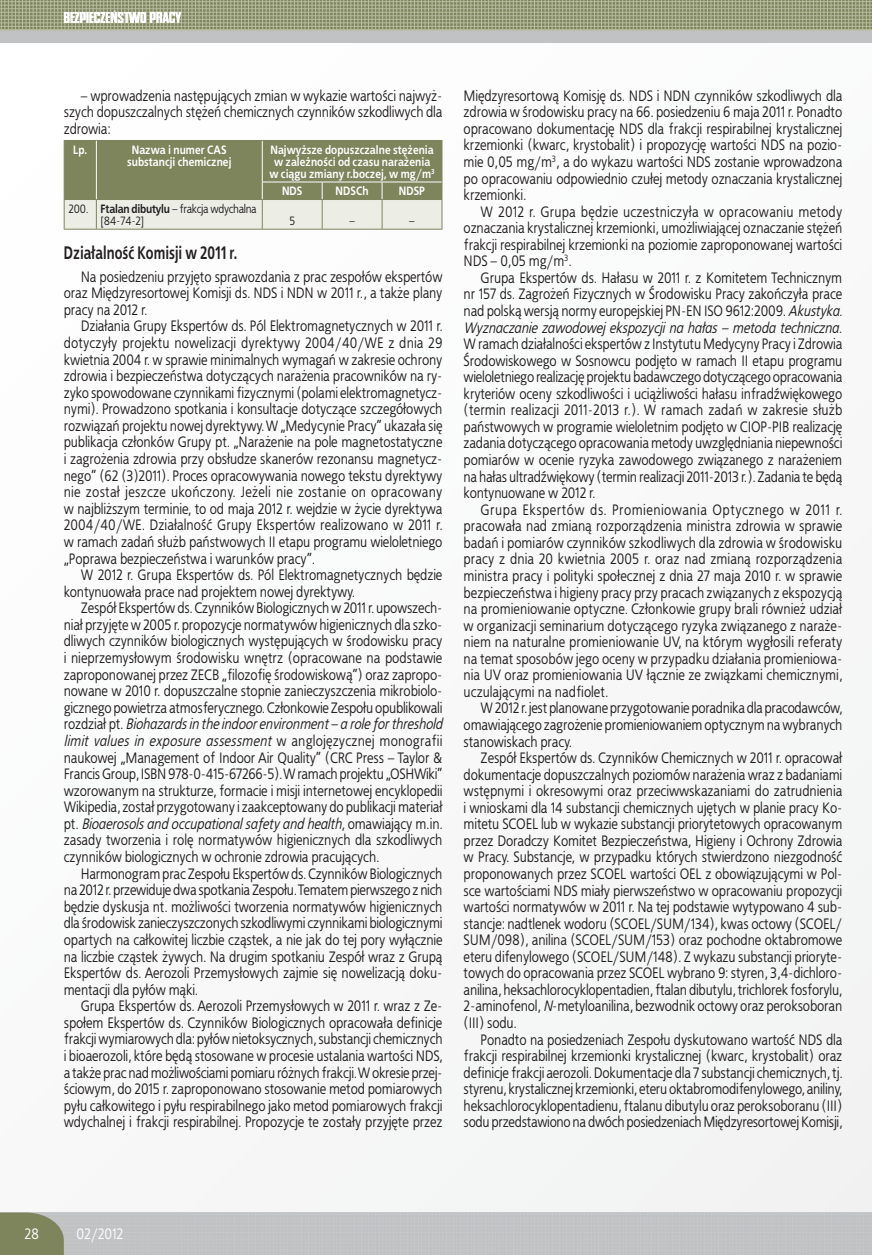
<style>
.page{position:relative;width:872px;height:1255px;background:#fff}
.page>*{position:absolute;margin:0;border:0;box-sizing:border-box;transform-origin:0 0}
.t1{font:700 18px "EFN Bureau";color:#231f20;scale:.85 1}
.t2{font:15px/16.5px "EFN Bureau";color:#231f20;text-align:justify}
.t3{font:15px "EFN Bureau";color:#fff}
.t4{font:700 12px/12px "EFN Bureau";color:#fff;text-align:center}
.t5{font:12px/12px "EFN Bureau";letter-spacing:-.02em;color:#231f20}
.s1{font-weight:700}
.s2{font-style:italic}
</style>
<div class="page">
<div style="left:0;top:0;width:872px;height:1254px;background:#f9f9fa"></div>
<div style="left:0;top:0;width:872px;height:43px;background:#c0c2c4"></div>
<hr style="left:0;top:30px;width:872px;height:1px;background:#b9bda2">
<svg style="left:0;top:1212px;width:64px;height:42px;background:#848a65"></svg>
<svg style="left:0;top:0;width:872px;height:30px;background:#9ea382"></svg>
<svg style="left:64px;top:140px;width:378px;height:89px;background:#a2a688"></svg>
<hr style="left:64px;top:229px;width:378px;height:1px;background:#7e845b">
<p class="t2" style="left:64px;top:88px;width:380px;text-indent:17px">– wprowadzenia nastêpuj¹cych zmian w wykazie wartości najwy¿- szych dopuszczalnych stê¿eñ chemic znych czynników szkodliwych dla zdrowia:</p>
<p class="t4" style="left:73px;top:144px;width:16px">Lp.</p>
<p class="t4" style="left:127px;top:144px;width:106px">Nazwa i numer CAS substancji chemicznej</p>
<p class="t4" style="left:269px;top:144px;width:167px">Najwy¿sze dopuszczalne stê¿enia w zale¿ności od czasu nara¿enia w ci¹gu zmiany r.boczej, w mg/m<sup>3</sup></p>
<p class="t4" style="left:282px;top:185px;width:22px">NDS</p>
<p class="t4" style="left:335px;top:185px;width:35px">NDSCh</p>
<p class="t4" style="left:399px;top:185px;width:28px">NDSP</p>
<p class="t5" style="left:101px;top:203px;width:157px;text-indent:-32px">200. <span class="s1">Ftalan dibutylu</span> – frakcja wdychalna [84-74-2]</p>
<p class="t5" style="left:289px;top:215px;width:7px">5</p>
<p class="t5" style="left:349px;top:215px;width:7px">–</p>
<p class="t5" style="left:409px;top:215px;width:7px">–</p>
<p class="t1" style="left:64px;top:241px;width:206px">Dzia³alnośæ Komisji w 2011 r.</p>
<p class="t2" style="left:64px;top:268px;width:380px;text-indent:17px">Na posiedzeniu przyjêto sprawozdania z prac zespo³ów ekspertów oraz Miêdzyresortowej Komisji ds. NDS i NDN w 2011 r., a tak¿e plany pracy na 2012 r.</p>
<p class="t2" style="left:64px;top:318px;width:380px;text-indent:17px">Dzia³ania Grupy Ekspertów ds. Pól Elektromagnetycznych w 2011 r. dotyczy³y projektu nowelizacji dyrektywy 2004/40/WE z dnia 29 kwietnia 2004 r. w sprawie minimalnych wymagañ w zakresie ochrony zdrowia i bezpieczeñstwa dotycz¹cych nara¿enia pracowników na ry&shy;zyko spowodowane czynnikami fizycznymi (polami elektromagnetycz&shy;nymi). Prowadzono spotkania i konsultacje dotycz¹ce szczegó³owych rozwi¹zañ projektu nowej dyrektywy. W „Medycynie Pracy” ukaza³a siê publikacja cz³onków Grupy pt. „Nara¿enie na pole magnetostatyczne i zagro¿enia zdrowia przy obs³udze skanerów rezonansu magnetycz&shy;nego” (62 (3)2011). Proces opracowywania nowego tekstu dyrektywy nie zosta³ jeszcze ukoñczony. Je¿eli nie zostanie on opracowany w najbli¿szym terminie, to od maja 2012 r. wejdzie w ¿ycie dyrektywa 2004/40/WE. Dzia³alnośæ Grupy Ekspertów realizowano w 2011 r. w ramach zadañ s³u¿b pañstwowych II etapu programu wieloletniego „Poprawa bezpieczeñstwa i warunków pracy”.</p>
<p class="t2" style="left:64px;top:567px;width:380px;text-indent:17px">W 2012 r. Grupa Ekspertów ds. Pól Elektromagnetycznych bêdzie kontynuowa³a prace nad projektem nowej dyrektywy.</p>
<p class="t2" style="left:64px;top:600px;width:380px;text-indent:17px">Zespó³ Ekspertów ds. Czynników Biologicznych w 2011 r. upowszech&shy;nia³ przyjête w 2005 r. propozycje normatywów higienicznych dla szko&shy;dliwych czynników biologicznych wystêpuj¹cych w środowisku pracy i nieprzemys³owym środowisku wnêtrz (opracowane na podstawie zaproponowanej przez ZECB „filozofiê środowiskow¹”) oraz zapropo&shy;nowane w 2010 r. dopuszczalne stopnie zanieczyszczenia mikrobiolo&shy;gicznego powietrza atmosferycznego. Cz³onkowie Zespo³u opublikowali rozdzia³ pt. <span class="s2">Biohazards in the indoor environment – a role for threshold limit values in exposure assessment</span> w anglojêzycznej monografii naukowej „Management of Indoor Air Quality” (CRC Press – Taylor &amp; Francis Group, ISBN 978-0-415-67266-5). W ramach projektu „OSHWiki” wzorowanym na strukturze, formacie i misji internetowej encyklopedii Wikipedia, zosta³ przygotowany i zaakceptowany do publikacji materia³ pt. <span class="s2">Bioaerosols and occupational safety and health</span>, omawiaj¹cy m.in. zasady tworzenia i rolê normatywów higienicznych dla szkodliwych czynników biologicznych w ochronie zdrowia pracuj¹cych.</p>
<p class="t2" style="left:64px;top:865px;width:380px;text-indent:17px">Harmonogram prac Zespo³u Ekspertów ds. Czynników Biologicznych na 2012 r. przewiduje dwa spotkania Zespo³u. Tematem pierwszego z nich bêdzie dyskusja nt. mo¿liwości tworzenia normatywów higienicznych dla środowisk zanieczyszczonych szkodliwymi czynnikami biologicznymi opartych na ca³kowitej liczbie cz¹stek, a nie jak do tej pory wy³¹cznie na liczbie cz¹stek ¿ywych. Na drugim spotkaniu Zespó³ wraz z Grup¹<br>Ekspertów ds. Aerozoli Przemys³owych zajmie siê nowelizacj¹ doku&shy;mentacji dla py³ów m¹ki.</p>
<p class="t2" style="left:64px;top:998px;width:380px;text-indent:17px">Grupa Ekspertów ds. Aerozoli Przemys³owych w 2011 r. wraz z Ze&shy;spo³em Ekspertów ds. Czynników Biologicznych opracowa³a definicje frakcji wymiarowych dla: py³ów nietoksycznych, substancji chemicznych i bioaerozoli, które bêd¹ stosowane w procesie ustalania wartości NDS, a tak¿e prac nad mo¿liwościami pomiaru ró¿nych frakcji. W okresie przej&shy;ściowym, do 2015 r. zaproponowano stosowanie metod pomiarowych py³u ca³kowitego i py³u respirabilnego jako metod pomiarowych frakcji wdychalnej i frakcji respirabilnej. Propozycje te zosta³y przyjête przez</p>
<p class="t2" style="left:463px;top:88px;width:380px">Miêdzyresortow¹ Komisjê ds. NDS i NDN czynników szkodliwych dla zdrowia w środowisku pracy na 66. posiedzeniu 6 maja 2011 r. Ponadto opracowano dokumentacjê NDS dla frakcji respirabilnej krystalicznej krzemionki (kwarc, krystobalit) i propozycjê wartości NDS na pozio&shy;mie 0,05 mg/m<sup>3</sup>, a do wykazu wartości NDS zostanie wprowadzona po opracowaniu odpowiednio czu³ej metody oznaczania krystalicznej krzemionki.</p>
<p class="t2" style="left:463px;top:203px;width:380px;text-indent:17px">W 2012 r. Grupa bêdzie uczestniczy³a w opracowaniu metody oznaczania krystalicznej krzemionki, umo¿liwiaj¹cej oznaczanie stê¿eñ frakcji respirabilnej krzemionki na poziomie zaproponowanej wartości NDS – 0,05 mg/m<sup>3</sup>.</p>
<p class="t2" style="left:463px;top:270px;width:380px;text-indent:17px">Grupa Ekspertów ds. Ha³asu w 2011 r. z Komitetem Technicznym nr 157 ds. Zagro¿eñ Fizycznych w Środowisku Pracy zakoñczy³a prace nad polsk¹ wersj¹ normy europejskiej PN-EN ISO 9612:2009. <span class="s2">Akustyka.<br>Wyznaczanie zawodowej ekspozycji na ha³as – metoda techniczna.</span></p>
<p class="t2" style="left:463px;top:336px;width:380px">W ramach dzia³alności ekspertów z Instytutu Medycyny Pracy i Zdrowia Środowiskowego w Sosnowcu podjêto w ramach II etapu programu wieloletniego realizacjê projektu badawczego dotycz¹cego opracowania kryteriów oceny szkodliwości i uci¹¿liwości ha³asu infradźwiêkowego (termin realizacji 2011-2013 r.). W ramach zadañ w zakresie s³u¿b pañstwowych w programie wieloletnim podjêto w CIOP-PIB realizacjê zadania dotycz¹cego opracowania metody uwzglêdniania niepewności pomiarów w ocenie ryzyka zawodowego zwi¹zanego z nara¿eniem na ha³as ultradźwiêkowy (termin realizacji 2011-2013 r.). Zadania te bêd¹ kontynuowane w 2012 r.</p>
<p class="t2" style="left:463px;top:501px;width:380px;text-indent:17px">Grupa Ekspertów ds. Promieniowania Optycznego w 2011 r. pracowa³a nad zmian¹ rozporz¹dzenia ministra zdrowia w sprawie badañ i pomiarów czynników szkodliwych dla zdrowia w środowisku pracy z dnia 20 kwietnia 2005 r. oraz nad zmian¹ rozporz¹dzenia ministra pracy i polityki spo³ecznej z dnia 27 maja 2010 r. w sprawie bezpieczeñstwa i higieny pracy przy pracach zwi¹zanych z ekspozycj¹ na promieniowanie optyczne. Cz³onkowie grupy brali równie¿ udzia³ w organizacji seminarium dotycz¹cego ryzyka zwi¹zanego z nara¿e&shy;niem na naturalne promieniowanie UV, na którym wyg³osili referaty na temat sposobów jego oceny w przypadku dzia³ania promieniowa&shy;nia UV oraz promieniowania UV ³¹cznie ze zwi¹zkami chemicznymi, uczulaj¹cymi na nadfiolet.</p>
<p class="t2" style="left:463px;top:700px;width:380px;text-indent:17px">W 2012 r. jest planowane przygotowanie poradnika dla pracodawców, omawiaj¹cego zagro¿enie promieniowaniem optycznym na wybranych stanowiskach pracy.</p>
<p class="t2" style="left:463px;top:750px;width:380px;text-indent:17px">Zespó³ Ekspertów ds. Czynników Chemicznych w 2011 r. opracowa³ dokumentacje dopuszczalnych poziomów nara¿enia wraz z badaniami wstêpnymi i okresowymi oraz przeciwwskazaniami do zatrudnienia i wnioskami dla 14 substancji chemicznych ujêtych w planie pracy Ko&shy;mitetu SCOEL lub w wykazie substancji priorytetowych opracowanym przez Doradczy Komitet Bezpieczeñstwa, Higieny i Ochrony Zdrowia w Pracy. Substancje, w przypadku których stwierdzono niezgodnośæ proponowanych przez SCOEL wartości OEL z obowi¹zuj¹cymi w Pol&shy;sce wartościami NDS mia³y pierwszeñstwo w opracowaniu propozycji wartości normatywów w 2011 r. Na tej podstawie wytypowano 4 sub&shy;stancje: nadtlenek wodoru (SCOEL/SUM/134), kwas octowy (SCOEL/ SUM/098), anilina (SCOEL/SUM/153) oraz pochodne oktabromowe eteru difenylowego (SCOEL/SUM/148). Z wykazu substancji prioryte&shy;towych do opracowania przez SCOEL wybrano 9: styren, 3,4-dichloro&shy;anilina, heksachlorocyklopentadien, ftalan dibutylu, trichlorek fosforylu, 2-aminofenol, <span class="s2">N</span>-metyloanilina, bezwodnik octowy oraz peroksoboran (III) sodu.</p>
<p class="t2" style="left:463px;top:1031px;width:381px;text-indent:17px">Ponadto na posiedzeniach Zespo³u dyskutowano wartośæ NDS dla frakcji respirabilnej krzemionki krystalicznej (kwarc, krystobalit) oraz definicje frakcji aerozoli. Dokumentacje dla 7 substancji chemicznych, tj. styrenu, krystalicznej krzemionki, eteru oktabromodifenylowego, aniliny, heksachlorocyklopentadienu, ftalanu dibutylu oraz peroksoboranu (III) sodu przedstawiono na dwóch posiedzeniach Miêdzyresortowej Komisji,</p>
<p class="t3" style="left:25px;top:1225px;width:16px">28</p>
<p class="t3" style="left:77px;top:1225px;width:48px">02/2012</p>
</div>
